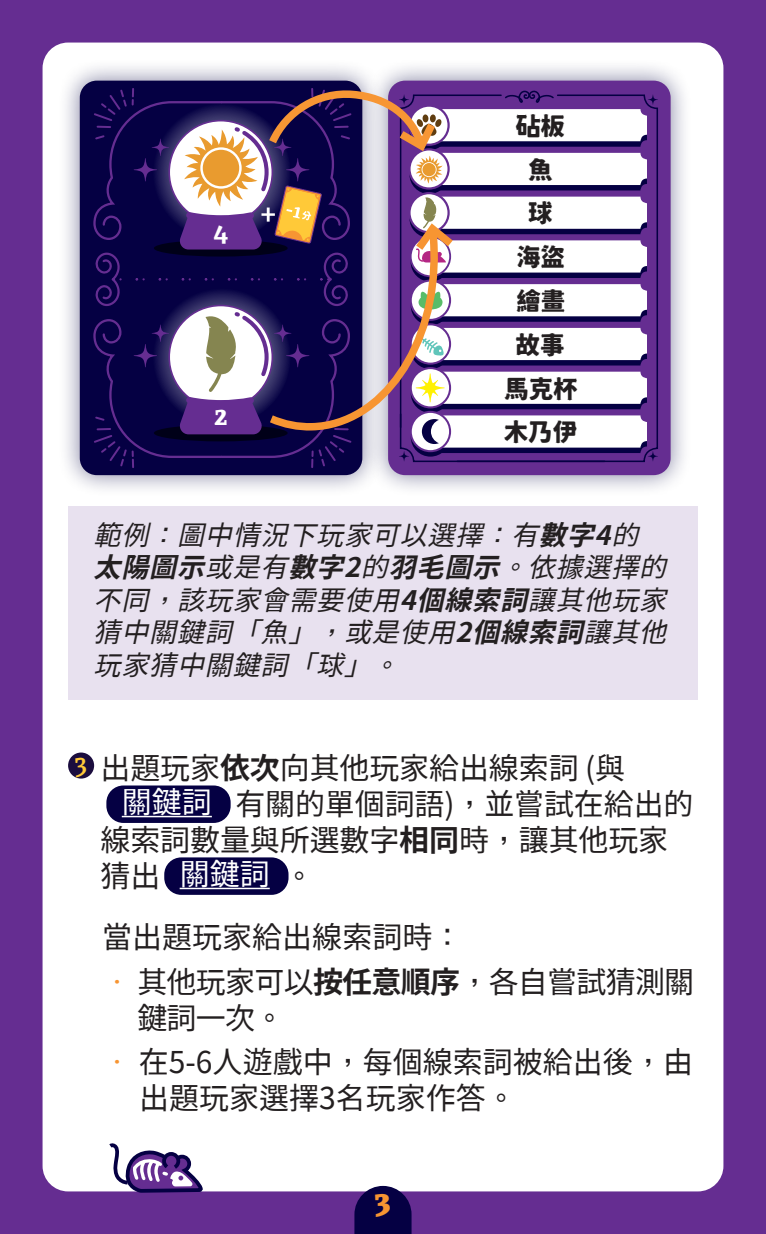
<style>
.page{position:relative;width:766px;height:1234px;background:#fff}
.page>*{position:absolute;margin:0;border:0;box-sizing:border-box;transform-origin:0 0}
.titre{font:800 39.6px "Grenze";color:#f79532}
.t1{font:35.1px "Grenze";color:#ffc938}
.t2{font:600 31.5px "Grenze";color:#fff}
.t3{font:30px/36px "Taipei Sans TC Beta";letter-spacing:-.005em;color:#231f20}
.t4{font:30px/36px "Taipei Sans TC Beta";letter-spacing:-.025em;color:#231f20}
.t5{font:30px "Taipei Sans TC Beta";color:#fff}
.t6{font:italic 27px/32.4px "Taipei Sans TC Beta";color:#231f20}
.t7{font:900 24.6px/43.8px "Swei Devil Sans CJ Ktc";color:#231f20;text-align:center}
.s1{font-weight:700}
.s2{color:#f79532}
</style>
<div class="page">
<div style="left:0;top:0;width:765px;height:1233px;background:#652d91"></div>
<div style="left:43px;top:43px;width:680px;height:1148px;background:#fff;border-radius:26px"></div>
<div style="left:68px;top:506px;width:629px;height:193px;background:#e8e1ef"></div>
<div style="left:68px;top:752px;width:26px;height:26px;background:#1b0d3e;border-radius:50%"></div>
<div style="left:57px;top:58px;width:328px;height:440px;background:#050043;opacity:.5"></div>
<div style="left:80px;top:81px;width:282px;height:394px;background:#050043"></div>
<div style="left:365px;top:58px;width:328px;height:440px;background:#050043;opacity:.5"></div>
<div style="left:388px;top:81px;width:282px;height:394px;background:#652d91"></div>
<svg style="left:555px;top:94px;width:103px;height:369px;background:#612f8e"></svg>
<svg style="left:647px;top:451px;width:11px;height:10px"></svg>
<svg style="left:647px;top:94px;width:11px;height:11px"></svg>
<svg style="left:418px;top:114px;width:228px;height:33px"></svg>
<div style="left:418px;top:158px;width:228px;height:32px;background:#050043;border-radius:7px"></div>
<div style="left:418px;top:202px;width:228px;height:32px;background:#050043;border-radius:7px"></div>
<svg style="left:418px;top:246px;width:228px;height:32px"></svg>
<svg style="left:418px;top:289px;width:228px;height:33px"></svg>
<svg style="left:418px;top:333px;width:228px;height:32px"></svg>
<div style="left:418px;top:377px;width:228px;height:32px;background:#050043;border-radius:7px"></div>
<svg style="left:418px;top:421px;width:228px;height:32px"></svg>
<div style="left:418px;top:109px;width:228px;height:32px;background:#fff;border-radius:7px"></div>
<div style="left:418px;top:153px;width:228px;height:32px;background:#fff;border-radius:7px"></div>
<div style="left:418px;top:196px;width:228px;height:33px;background:#fff;border-radius:7px"></div>
<div style="left:418px;top:240px;width:228px;height:32px;background:#fff;border-radius:7px"></div>
<div style="left:418px;top:284px;width:228px;height:32px;background:#fff;border-radius:7px"></div>
<div style="left:418px;top:328px;width:228px;height:32px;background:#fff;border-radius:7px"></div>
<div style="left:418px;top:371px;width:228px;height:33px;background:#fff;border-radius:7px"></div>
<div style="left:418px;top:415px;width:228px;height:32px;background:#fff;border-radius:7px"></div>
<hr style="left:457px;top:460px;width:147px;height:2px;background:#050043">
<svg style="left:92px;top:83px;width:463px;height:385px"></svg>
<svg style="left:354px;top:1185px;width:57px;height:48px;background:#211958"></svg>
<svg style="left:105px;top:1144px;width:101px;height:49px"></svg>
<div style="left:106px;top:785px;width:124px;height:37px;background:#050043;border-radius:17px"></div>
<hr style="left:122px;top:815px;width:90px;height:2px;background:#fff">
<div style="left:164px;top:857px;width:124px;height:37px;background:#050043;border-radius:17px"></div>
<hr style="left:180px;top:887px;width:90px;height:2px;background:#fff">
<p class="t2" style="left:213px;top:208px;width:17px">4</p>
<p class="t2" style="left:214px;top:392px;width:16px">2</p>
<p class="t7" style="left:503px;top:105px;width:75px">砧板魚<br>球<br>海盜繪畫故事馬克杯木乃伊</p>
<p class="t6" style="left:94px;top:519px;width:584px">範例：圖中情況下玩家可以選擇：有<span class="s1">數字4</span>的<span class="s1">太陽圖示</span>或是有<span class="s1">數字2</span>的<span class="s1">羽毛圖示</span>。依據選擇的不同，該玩家會需要使用<span class="s1">4個線索詞</span>讓其他玩家猜中關鍵詞「魚」，或是使用<span class="s1">2個線索詞</span>讓其他玩家猜中關鍵詞「球」。</p>
<p class="t1" style="left:74px;top:738px;width:15px">3</p>
<p class="t3" style="left:100px;top:750px;width:526px">出題玩家<span class="s1">依次</span>向其他玩家給出線索詞 (與</p>
<p class="t3" style="left:235px;top:786px;width:459px">有關的單個詞語)，並嘗試在給出的</p>
<p class="t3" style="left:100px;top:822px;width:569px">線索詞數量與所選數字<span class="s1">相同</span>時，讓其他玩家</p>
<p class="t3" style="left:100px;top:858px;width:61px">猜出</p>
<p class="t3" style="left:284px;top:858px;width:31px">。</p>
<p class="t3" style="left:102px;top:919px;width:362px">當出題玩家給出線索詞時：</p>
<p class="t4" style="left:137px;top:964px;width:558px;text-indent:-35px"><span class="s2">•</span> 其他玩家可以<span class="s1">按任意順序</span>，各自嘗試猜測關鍵詞一次。</p>
<p class="t3" style="left:139px;top:1044px;width:555px;text-indent:-37px"><span class="s2">•</span> 在5-6人遊戲中，每個線索詞被給出後，由出題玩家選擇3名玩家作答。</p>
<p class="t5" style="left:122px;top:784px;width:91px">關鍵詞</p>
<p class="t5" style="left:180px;top:856px;width:91px">關鍵詞</p>
<p class="titre" style="left:374px;top:1169px;width:19px">3</p>
</div>
